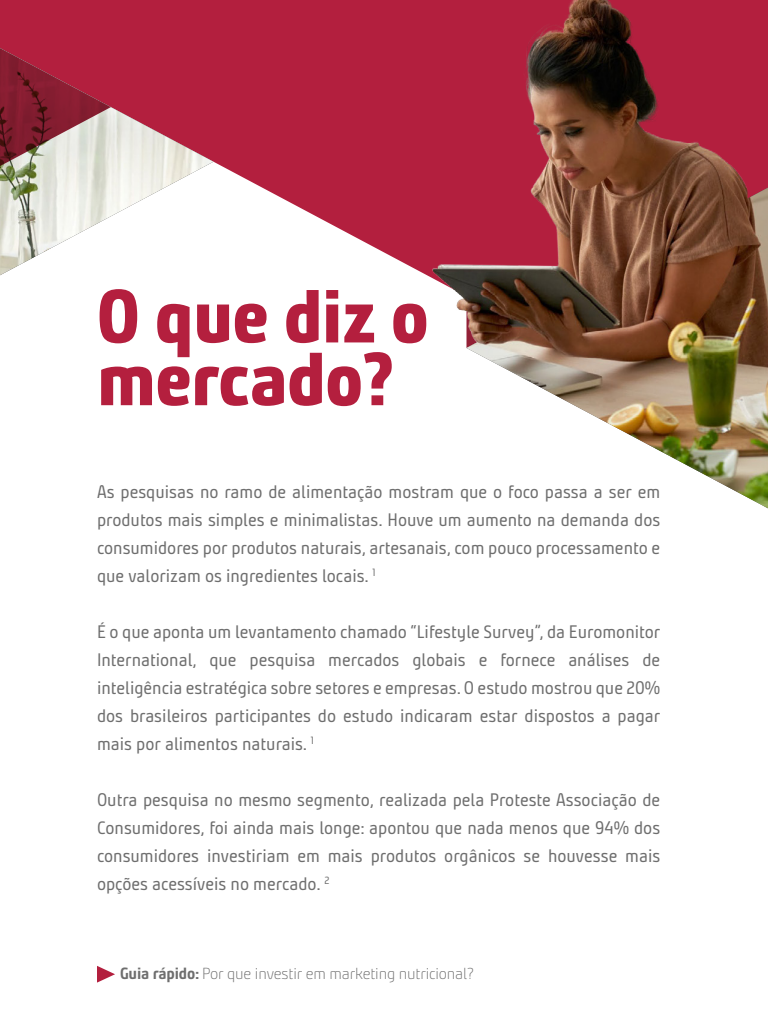
<style>
.page{position:relative;width:768px;height:1024px;background:#fff}
.page>*{position:absolute;margin:0;border:0;box-sizing:border-box;transform-origin:0 0}
.t1{font:800 75.2px/62.8px "Bunday Clean";letter-spacing:-.01em;color:#b41f3e}
.t2{font:18px/28px "Bunday Clean";color:#6e6e6e;text-align:justify}
.t3{font:300 16.3px "Bunday Clean";letter-spacing:-.01em;color:#6e6e6e}
.s1{font-weight:700}
</style>
<div class="page">
<svg style="left:0;top:0;width:768px;height:276px;fill:#b31f3e"></svg>
<img style="left:472px;top:188px;width:296px;height:320px">
<img style="left:0;top:48px;width:214px;height:227px">
<svg style="left:0;top:47px;width:111px;height:121px;background:#a24e5b"></svg>
<svg style="left:97px;top:966px;width:18px;height:16px"></svg>
<img style="left:414px;top:0;width:334px;height:351px">
<h1 class="t1" style="left:97px;top:284px;width:333px">O que diz o mercado?</h1>
<p class="t2" style="left:97px;top:478px;width:565px">As pesquisas no ramo de alimentação mostram que o foco passa a ser em produtos mais simples e minimalistas. Houve um aumento na demanda dos consumidores por produtos naturais, artesanais, com pouco processamento e que valorizam os ingredientes locais. <sup>1</sup></p>
<p class="t2" style="left:97px;top:618px;width:565px">É o que aponta um levantamento chamado “Lifestyle Survey”, da Euromonitor International, que pesquisa mercados globais e fornece análises de inteligência estratégica sobre setores e empresas. O estudo mostrou que 20% dos brasileiros participantes do estudo indicaram estar dispostos a pagar mais por alimentos naturais. <sup>1</sup></p>
<p class="t2" style="left:97px;top:786px;width:565px">Outra pesquisa no mesmo segmento, realizada pela Proteste Associação de Consumidores, foi ainda mais longe: apontou que nada menos que 94% dos consumidores investiriam em mais produtos orgânicos se houvesse mais opções acessíveis no mercado. <sup>2</sup></p>
<p class="t3" style="left:120px;top:964px;width:355px"><span class="s1">Guia rápido:</span> Por que investir em marketing nutricional?</p>
</div>
